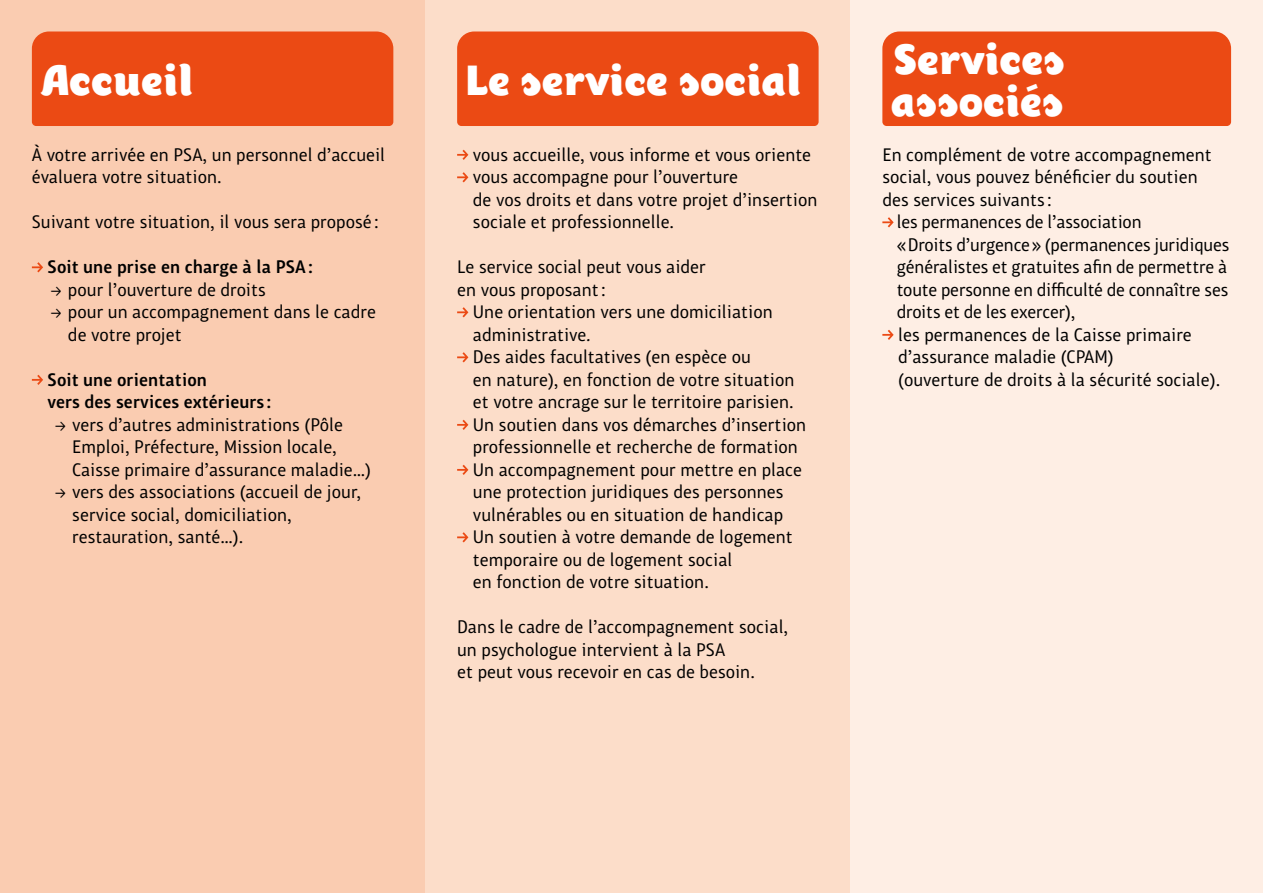
<style>
.page{position:relative;width:1263px;height:893px;background:#fff}
.page>*{position:absolute;margin:0;border:0;box-sizing:border-box;transform-origin:0 0}
.t1{font:900 42px/42px "Chino Display ITC Pro";color:#fff}
.t2{font:18px/22.5px "Chino ITC Pro";color:#000}
.t3{font:500 18px/22.5px "Chino ITC Pro";color:#000}
.s1{font-style:italic}
</style>
<div class="page">
<div style="left:425px;top:0;width:425px;height:893px;background:#fcddc9"></div>
<div style="left:0;top:0;width:425px;height:893px;background:#faccb1"></div>
<div style="left:850px;top:0;width:413px;height:893px;background:#feeee4"></div>
<svg style="left:32px;top:262px;width:11px;height:10px"></svg>
<svg style="left:32px;top:375px;width:11px;height:10px"></svg>
<svg style="left:457px;top:150px;width:11px;height:10px"></svg>
<svg style="left:457px;top:172px;width:11px;height:10px"></svg>
<svg style="left:457px;top:307px;width:11px;height:10px"></svg>
<svg style="left:457px;top:352px;width:11px;height:10px"></svg>
<svg style="left:457px;top:420px;width:11px;height:10px"></svg>
<svg style="left:457px;top:465px;width:11px;height:10px"></svg>
<svg style="left:457px;top:532px;width:11px;height:10px"></svg>
<div style="left:32px;top:32px;width:361px;height:94px;background:#eb4a14"></div>
<div style="left:457px;top:32px;width:362px;height:94px;background:#eb4a14"></div>
<div style="left:882px;top:32px;width:349px;height:94px;background:#eb4a14"></div>
<svg style="left:882px;top:217px;width:12px;height:10px"></svg>
<svg style="left:882px;top:330px;width:12px;height:10px"></svg>
<h1 class="t1" style="left:40px;top:58px;width:154px">Accueil</h1>
<h1 class="t1" style="left:466px;top:58px;width:337px">Le service social</h1>
<p class="t2" style="left:32px;top:143px;width:355px">À votre arrivée en PSA, un personnel d’accueil évaluera votre situation.</p>
<p class="t2" style="left:32px;top:211px;width:348px">Suivant votre situation, il vous sera proposé :</p>
<p class="t3" style="left:48px;top:255px;width:267px">Soit une prise en charge à la PSA:</p>
<p class="t2" style="left:68px;top:278px;width:310px">pour l’ouverture de droits<br>pour un accompagnement dans le cadre de votre projet</p>
<p class="t3" style="left:48px;top:368px;width:225px">Soit une orientation<br>vers des services extérieurs :</p>
<p class="t2" style="left:72px;top:413px;width:300px">vers d’autres administrations (Pôle Emploi, Préfecture, Mission locale, Caisse primaire d’assurance maladie…) vers des associations (accueil de jour, service social, domiciliation, restauration, santé…).</p>
<p class="t2" style="left:473px;top:143px;width:346px">vous accueille, vous informe et vous oriente vous accompagne pour l’ouverture<br>de vos droits et dans votre projet d’insertion sociale et professionnelle.</p>
<p class="t2" style="left:457px;top:256px;width:250px">Le service social peut vous aider en vous proposant:</p>
<p class="t2" style="left:473px;top:301px;width:335px">Une orientation vers une domiciliation administrative<span class="s1">.<br></span>Des aides facultatives (en espèce ou<br>en nature), en fonction de votre situation et votre ancrage sur le territoire parisien.<br>Un soutien dans vos démarches d’insertion professionnelle et recherche de formation Un accompagnement pour mettre en place une protection juridiques des personnes vulnérables ou en situation de handicap Un soutien à votre demande de logement temporaire ou de logement social<br>en fonction de votre situation.</p>
<p class="t2" style="left:457px;top:616px;width:333px">Dans le cadre de l’accompagnement social, un psychologue intervient à la PSA<br>et peut vous recevoir en cas de besoin.</p>
<h1 class="t1" style="left:891px;top:37px;width:175px">Services associés</h1>
<p class="t2" style="left:882px;top:143px;width:331px">En complément de votre accompagnement</p>
<p class="t2" style="left:882px;top:166px;width:317px">social, vous pouvez bénéficier du soutien</p>
<p class="t2" style="left:882px;top:188px;width:171px">des services suivants :</p>
<p class="t2" style="left:897px;top:211px;width:247px">les permanences de l’association</p>
<p class="t2" style="left:897px;top:233px;width:334px">«Droits d’urgence» (permanences juridiques</p>
<p class="t2" style="left:897px;top:256px;width:332px">généralistes et gratuites afin de permettre à</p>
<p class="t2" style="left:897px;top:278px;width:333px">toute personne en difficulté de connaître ses</p>
<p class="t2" style="left:897px;top:301px;width:180px">droits et de les exercer),</p>
<p class="t2" style="left:898px;top:323px;width:295px">les permanences de la Caisse primaire</p>
<p class="t2" style="left:898px;top:346px;width:217px">d’assurance maladie (CPAM)</p>
<p class="t2" style="left:898px;top:368px;width:324px">(ouverture de droits à la sécurité sociale).</p>
</div>
